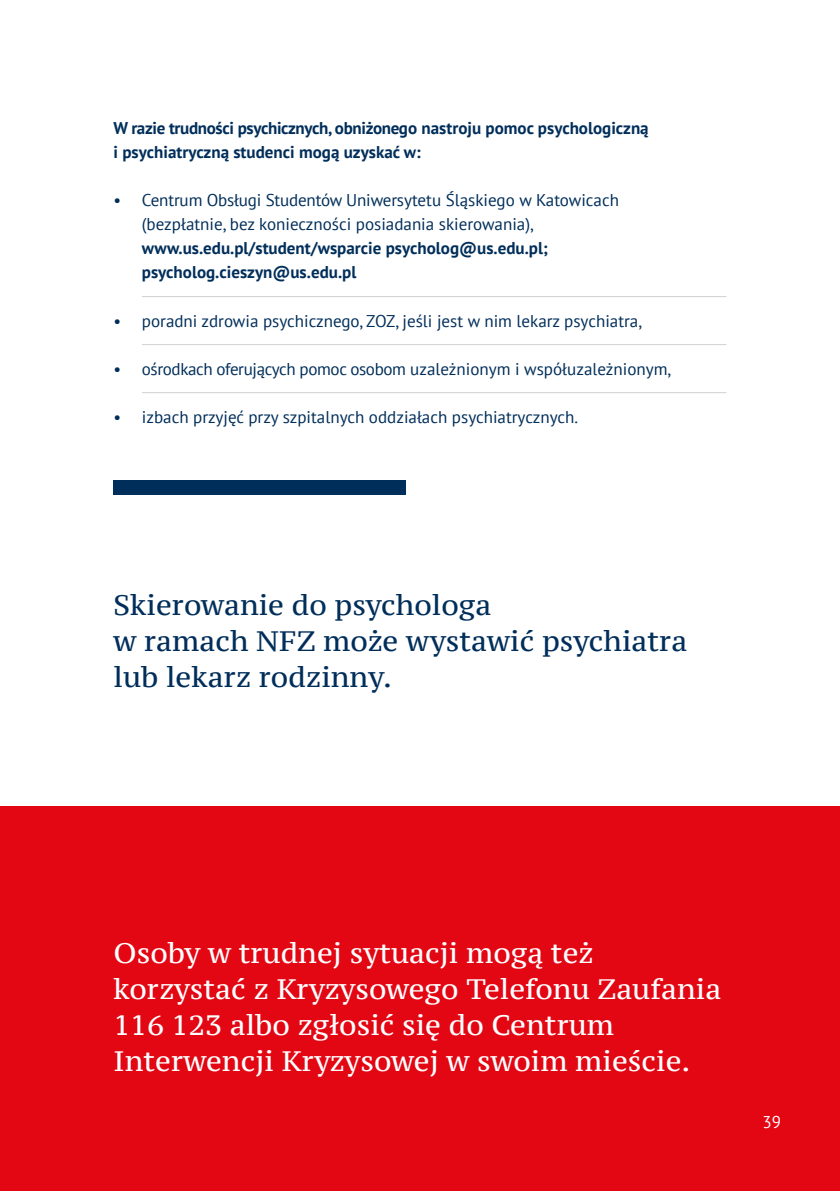
<style>
.page{position:relative;width:840px;height:1191px;background:#fff}
.page>*{position:absolute;margin:0;border:0;box-sizing:border-box;transform-origin:0 0}
.t1{font:28px/36px "PT Serif Caption";color:#fff}
.t2{font:28px/36px "PT Serif Caption";color:#002e5a}
.t3{font:17px/24px "PT Sans";color:#002e5a}
.t4{font:700 17px/24px "PT Sans";color:#002e5a}
.t5{font:17px "PT Sans";color:#fff}
</style>
<div class="page">
<div style="left:0;top:806px;width:839px;height:385px;background:#e30613"></div>
<hr style="left:142px;top:296px;width:584px;height:1px;background:#d0d0d0">
<hr style="left:142px;top:344px;width:584px;height:1px;background:#d0d0d0">
<hr style="left:142px;top:392px;width:584px;height:1px;background:#d0d0d0">
<div style="left:113px;top:480px;width:292px;height:14px;background:#002e5a"></div>
<p class="t4" style="left:113px;top:116px;width:536px">W razie trudności psychicznych, obniżonego nastroju pomoc psychologiczną i psychiatryczną studenci mogą uzyskać w:</p>
<p class="t3" style="left:142px;top:188px;width:478px;text-indent:-28px">• Centrum Obsługi Studentów Uniwersytetu Śląskiego w Katowicach (bezpłatnie, bez konieczności posiadania skierowania),</p>
<p class="t4" style="left:142px;top:236px;width:407px">www.us.edu.pl/student/wsparcie psycholog@us.edu.pl; psycholog.cieszyn@us.edu.pl</p>
<p class="t3" style="left:113px;top:308px;width:530px">• poradni zdrowia psychicznego, ZOZ, jeśli jest w nim lekarz psychiatra,</p>
<p class="t3" style="left:113px;top:356px;width:559px">• ośrodkach oferujących pomoc osobom uzależnionym i współuzależnionym,</p>
<p class="t3" style="left:113px;top:404px;width:466px">• izbach przyjęć przy szpitalnych oddziałach psychiatrycznych.</p>
<h1 class="t2" style="left:113px;top:586px;width:575px">Skierowanie do psychologa<br>w ramach NFZ może wystawić psychiatra lub lekarz rodzinny.</h1>
<h1 class="t1" style="left:113px;top:934px;width:609px">Osoby w trudnej sytuacji mogą też korzystać z Kryzysowego Telefonu Zaufania 116 123 albo zgłosić się do Centrum Interwencji Kryzysowej w swoim mieście.</h1>
<p class="t5" style="left:762px;top:1111px;width:20px">39</p>
</div>
